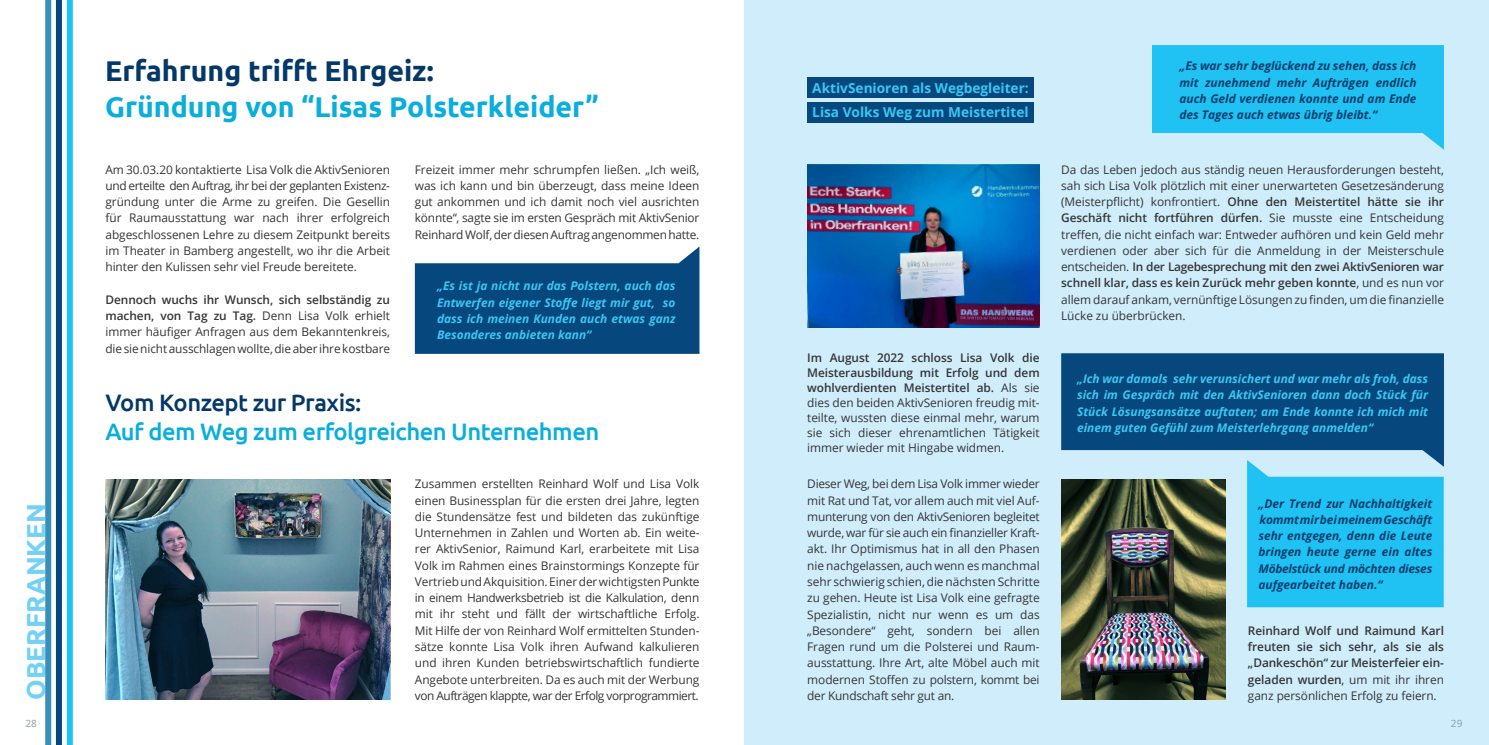
<style>
.page{position:relative;width:1489px;height:745px;background:#fff}
.page>*{position:absolute;margin:0;border:0;box-sizing:border-box;transform-origin:0 0}
.t1{font:700 28.5px "Ubuntu";color:#09aedd}
.t2{font:700 28.5px "Ubuntu";color:#043867}
.t3{font:700 26.12px "Ubuntu";color:#74d1f6}
.t4{font:500 23.75px "Ubuntu";letter-spacing:-.02em;color:#09aedd}
.t5{font:500 23.75px "Ubuntu";letter-spacing:-.02em;color:#043867}
.t6{font:700 13.62px/23.8px "Open Sans";color:#3bc7f4}
.t7{font:11.88px/16.2px "Open Sans";letter-spacing:-.01em;color:#363536;text-align:justify}
.t8{font:italic 700 11.88px/16.2px "Open Sans";color:#3bc7f4;text-align:justify}
.t9{font:italic 700 11.88px/16.2px "Open Sans";color:#023e6d;text-align:justify}
.t10{font:600 11.88px/16.2px "Open Sans";letter-spacing:-.005em;color:#363536;text-align:justify}
.t11{font:10px "Open Sans";color:#7fa0b3}
.s1{font-weight:600}
.s2{font-weight:400}
</style>
<div class="page">
<div style="left:744px;top:0;width:744px;height:744px;background:#cfedfb"></div>
<svg style="left:415px;top:247px;width:284px;height:106px;background:#2a6390"></svg>
<img style="left:105px;top:479px;width:285px;height:220px">
<img style="left:1061px;top:607px;width:164px;height:92px">
<svg style="left:1152px;top:45px;width:291px;height:104px;background:#39c8f4"></svg>
<svg style="left:1061px;top:353px;width:382px;height:254px;background:#367f9e"></svg>
<div style="left:807px;top:78px;width:226px;height:20px;background:#06487d"></div>
<div style="left:807px;top:102px;width:226px;height:20px;background:#06487d"></div>
<img style="left:807px;top:164px;width:232px;height:163px">
<svg style="left:45px;top:0;width:28px;height:744px"></svg>
<h2 class="t3" style="left:20px;top:699px;width:198px;rotate:-90deg">OBERFRANKEN</h2>
<h1 class="t2" style="left:105px;top:54px;width:330px">Erfahrung trifft Ehrgeiz:</h1>
<h1 class="t1" style="left:105px;top:89px;width:495px">Gründung von “Lisas Polsterkleider”</h1>
<p class="t7" style="left:105px;top:161px;width:286px">Am 30.03.20 kontaktierte Lisa Volk die AktivSenioren und erteilte den Auftrag, ihr bei der geplanten Existenz&shy;gründung unter die Arme zu greifen. Die Gesellin für Raumausstattung war nach ihrer erfolgreich abgeschlossenen Lehre zu diesem Zeitpunkt bereits im Theater in Bamberg angestellt, wo ihr die Arbeit hinter den Kulissen sehr viel Freude bereitete.</p>
<p class="t7" style="left:105px;top:291px;width:286px"><span class="s1">Dennoch wuchs ihr Wunsch, sich selbständig zu machen, von Tag zu Tag.</span> Denn Lisa Volk erhielt immer häufiger Anfragen aus dem Bekanntenkreis, die sie nicht ausschlagen wollte, die aber ihre kostbare</p>
<p class="t7" style="left:415px;top:161px;width:286px">Freizeit immer mehr schrumpfen ließen. „Ich weiß, was ich kann und bin überzeugt, dass meine Ideen gut ankommen und ich damit noch viel ausrichten könnte“, sagte sie im ersten Gespräch mit AktivSenior Reinhard Wolf, der diesen Auftrag angenommen hatte.</p>
<p class="t8" style="left:437px;top:277px;width:240px">„Es ist ja nicht nur das Polstern, auch das Entwerfen eigener Stoffe liegt mir gut, so dass ich meinen Kunden auch etwas ganz Besonderes anbieten kann“</p>
<h3 class="t5" style="left:105px;top:387px;width:257px">Vom Konzept zur Praxis:</h3>
<h3 class="t4" style="left:105px;top:416px;width:495px">Auf dem Weg zum erfolgreichen Unternehmen</h3>
<p class="t7" style="left:415px;top:475px;width:286px">Zusammen erstellten Reinhard Wolf und Lisa Volk einen Businessplan für die ersten drei Jahre, legten die Stundensätze fest und bildeten das zukünftige Unternehmen in Zahlen und Worten ab. Ein weite&shy;rer AktivSenior, Raimund Karl, erarbeitete mit Lisa Volk im Rahmen eines Brainstormings Konzepte für Vertrieb und Akquisition. Einer der wichtigsten Punkte in einem Handwerksbetrieb ist die Kalkulation, denn mit ihr steht und fällt der wirtschaftliche Erfolg.<br>Mit Hilfe der von Reinhard Wolf ermittelten Stunden&shy;sätze konnte Lisa Volk ihren Aufwand kalkulieren und ihren Kunden betriebswirtschaftlich fundierte Angebote unterbreiten. Da es auch mit der Werbung von Aufträgen klappte, war der Erfolg vorprogrammiert.</p>
<p class="t6" style="left:812px;top:76px;width:218px">AktivSenioren als Wegbegleiter:<br>Lisa Volks Weg zum Meistertitel</p>
<p class="t7" style="left:807px;top:349px;width:234px;line-height:15px"><span class="s1">Im August 2022 schloss Lisa Volk die Meisterausbildung mit Erfolg und dem wohlverdienten Meistertitel ab.</span> Als sie dies den beiden AktivSenioren freudig mit&shy;teilte, wussten diese einmal mehr, warum sie sich dieser ehrenamtlichen Tätigkeit immer wieder mit Hingabe widmen.</p>
<p class="t7" style="left:807px;top:475px;width:234px">Dieser Weg, bei dem Lisa Volk immer wieder mit Rat und Tat, vor allem auch mit viel Auf&shy;munterung von den AktivSenioren begleitet wurde, war für sie auch ein finanzieller Kraft&shy;akt. Ihr Optimismus hat in all den Phasen nie nachgelassen, auch wenn es manchmal sehr schwierig schien, die nächsten Schritte zu gehen. Heute ist Lisa Volk eine gefragte Spezialistin, nicht nur wenn es um das „Besondere“ geht, sondern bei allen Fragen rund um die Polsterei und Raum&shy;ausstattung. Ihre Art, alte Möbel auch mit modernen Stoffen zu polstern, kommt bei der Kundschaft sehr gut an.</p>
<p class="t9" style="left:1179px;top:58px;width:238px">„Es war sehr beglückend zu sehen, dass ich mit zunehmend mehr Aufträgen endlich auch Geld verdienen konnte und am Ende des Tages auch etwas übrig bleibt.“</p>
<p class="t7" style="left:1061px;top:161px;width:384px">Da das Leben jedoch aus ständig neuen Herausforderungen besteht, sah sich Lisa Volk plötzlich mit einer unerwarteten Gesetzesänderung (Meisterpflicht) konfrontiert. <span class="s1">Ohne den Meistertitel hätte sie ihr Geschäft nicht fortführen dürfen.</span> Sie musste eine Entscheidung treffen, die nicht einfach war: Entweder aufhören und kein Geld mehr verdienen oder aber sich für die Anmeldung in der Meisterschule entscheiden. <span class="s1">In der Lagebesprechung mit den zwei AktivSenioren war schnell klar, dass es kein Zurück mehr geben konnte</span>, und es nun vor allem darauf ankam, vernünftige Lösungen zu finden, um die finanzielle Lücke zu überbrücken.</p>
<p class="t8" style="left:1077px;top:370px;width:352px">„Ich war damals sehr verunsichert und war mehr als froh, dass sich im Gespräch mit den AktivSenioren dann doch Stück für Stück Lösungsansätze auftaten; am Ende konnte ich mich mit einem guten Gefühl zum Meisterlehrgang anmelden“</p>
<p class="t9" style="left:1258px;top:494px;width:175px">„Der Trend zur Nachhaltigkeit kommt mir bei meinem Geschäft sehr entgegen, denn die Leute bringen heute gerne ein altes Möbelstück und möchten dieses aufgearbeitet haben.“</p>
<p class="t10" style="left:1247px;top:621px;width:197px">Reinhard Wolf und Raimund Karl freuten sie sich sehr, als sie als „Dankeschön“ zur Meisterfeier ein&shy;geladen wurden<span class="s2">, um mit ihr ihren ganz persönlichen Erfolg zu feiern.</span></p>
<p class="t11" style="left:25px;top:716px;width:13px">28</p>
<p class="t11" style="left:1450px;top:716px;width:13px">29</p>
</div>
